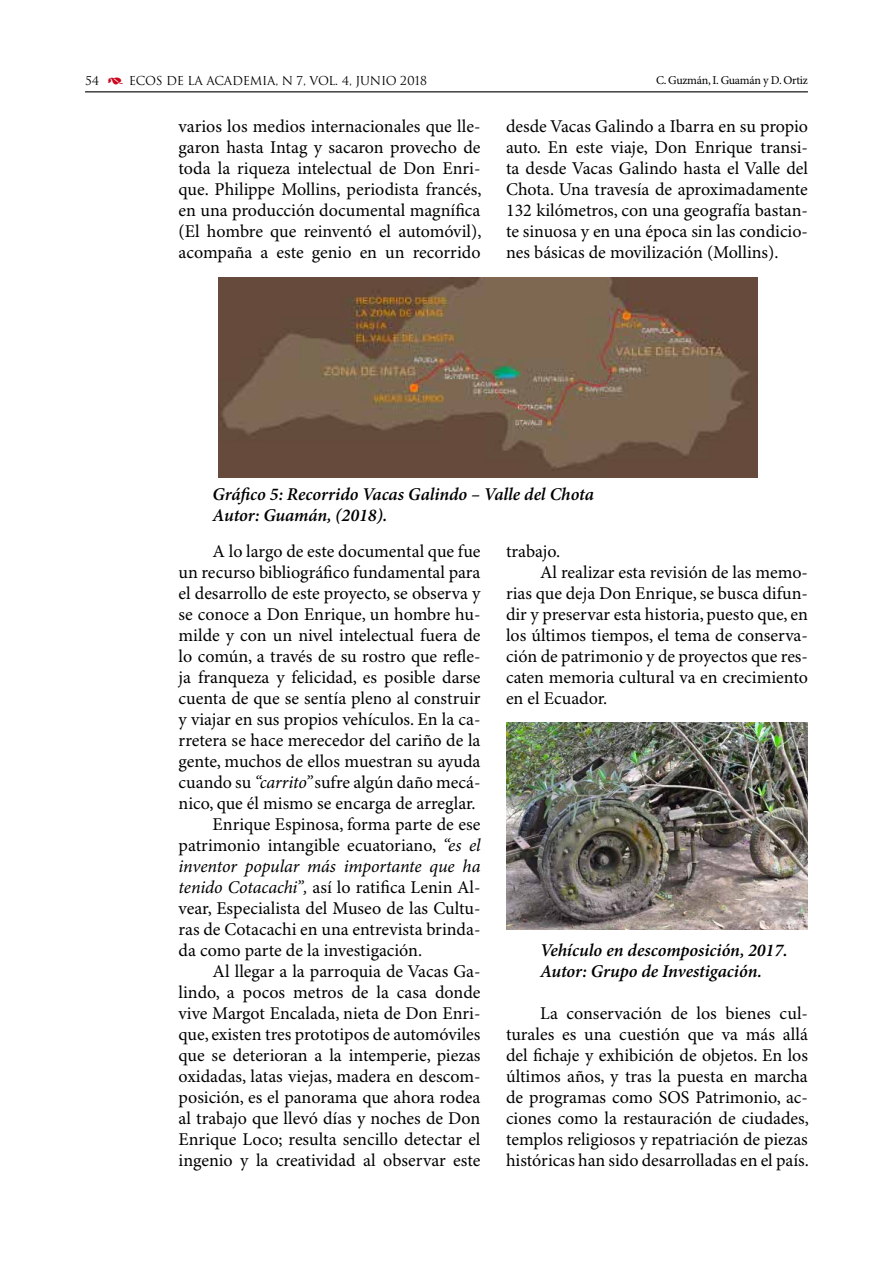
<style>
.page{position:relative;width:893px;height:1263px;background:#fff}
.page>*{position:absolute;margin:0;border:0;box-sizing:border-box;transform-origin:0 0}
.t1{font:18px/21px "Minion Pro";color:#000;text-align:justify}
.t2{font:italic 600 18px/21px "Minion Pro";letter-spacing:-.005em;color:#000}
.t3{font:italic 18px "Minion Pro";letter-spacing:-.01em;color:#000}
.t4{font:12px "Trajan";letter-spacing:-.02em;color:#000}
.t5{font:12px "Minion Pro";color:#000}
.s1{font-family:"Type Embellishments One Let Plain";color:#cd071e}
.s2{font-style:italic}
</style>
<div class="page">
<hr style="left:85px;top:91px;width:723px;height:1px;background:#000">
<img style="left:219px;top:277px;width:539px;height:200px">
<img style="left:506px;top:722px;width:302px;height:207px">
<p class="t4" style="left:85px;top:73px;width:344px">54 <span class="s1">)</span> ECOS DE LA ACADEMIA, N 7, VOL. 4, JUNIO 2018</p>
<p class="t5" style="left:656px;top:73px;width:153px">C. Guzmán, I. Guamán y D. Ortiz</p>
<p class="t1" style="left:179px;top:117px;width:304px">varios los medios internacionales que lle&shy;garon hasta Intag y sacaron provecho de toda la riqueza intelectual de Don Enri&shy;que. Philippe Mollins, periodista francés, en una producción documental magnífica (El hombre que reinventó el automóvil), acompaña a este genio en un recorrido</p>
<p class="t1" style="left:506px;top:117px;width:303px">desde Vacas Galindo a Ibarra en su propio auto. En este viaje, Don Enrique transi&shy;ta desde Vacas Galindo hasta el Valle del Chota. Una travesía de aproximadamente 132 kilómetros, con una geografía bastan&shy;te sinuosa y en una época sin las condicio&shy;nes básicas de movilización (Mollins).</p>
<p class="t2" style="left:213px;top:484px;width:383px">Gráfico 5: Recorrido Vacas Galindo – Valle del Chota<br>Autor: Guamán, (2018).</p>
<p class="t1" style="left:213px;top:541px;width:269px">A lo largo de este documental que fue</p>
<p class="t1" style="left:179px;top:562px;width:303px">un recurso bibliográfico fundamental para</p>
<p class="t1" style="left:179px;top:583px;width:304px">el desarrollo de este proyecto, se observa y</p>
<p class="t1" style="left:179px;top:604px;width:303px">se conoce a Don Enrique, un hombre hu-</p>
<p class="t1" style="left:179px;top:625px;width:303px">milde y con un nivel intelectual fuera de</p>
<p class="t1" style="left:179px;top:646px;width:303px">lo común, a través de su rostro que refle-</p>
<p class="t1" style="left:179px;top:667px;width:303px">ja franqueza y felicidad, es posible darse</p>
<p class="t1" style="left:179px;top:688px;width:303px">cuenta de que se sentía pleno al construir</p>
<p class="t1" style="left:179px;top:709px;width:303px">y viajar en sus propios vehículos. En la ca-</p>
<p class="t1" style="left:179px;top:730px;width:303px">rretera se hace merecedor del cariño de la</p>
<p class="t1" style="left:179px;top:751px;width:303px">gente, muchos de ellos muestran su ayuda</p>
<p class="t1" style="left:179px;top:772px;width:303px">cuando su <span class="s2">“carrito”</span> sufre algún daño mecá-</p>
<p class="t1" style="left:179px;top:793px;width:299px">nico, que él mismo se encarga de arreglar.</p>
<p class="t1" style="left:213px;top:814px;width:269px">Enrique Espinosa, forma parte de ese</p>
<p class="t1" style="left:179px;top:835px;width:303px">patrimonio intangible ecuatoriano, <span class="s2">“es el</span></p>
<p class="t3" style="left:179px;top:855px;width:303px">inventor popular más importante que ha</p>
<p class="t1" style="left:179px;top:877px;width:303px"><span class="s2">tenido Cotacachi”,</span> así lo ratifica Lenin Al-</p>
<p class="t1" style="left:179px;top:898px;width:303px">vear, Especialista del Museo de las Cultu-</p>
<p class="t1" style="left:179px;top:919px;width:303px">ras de Cotacachi en una entrevista brinda-</p>
<p class="t1" style="left:179px;top:940px;width:245px">da como parte de la investigación.</p>
<p class="t1" style="left:213px;top:961px;width:269px">Al llegar a la parroquia de Vacas Ga-</p>
<p class="t1" style="left:179px;top:982px;width:303px">lindo, a pocos metros de la casa donde</p>
<p class="t1" style="left:179px;top:1003px;width:303px">vive Margot Encalada, nieta de Don Enri-</p>
<p class="t1" style="left:179px;top:1024px;width:303px">que, existen tres prototipos de automóviles</p>
<p class="t1" style="left:179px;top:1045px;width:303px">que se deterioran a la intemperie, piezas</p>
<p class="t1" style="left:179px;top:1066px;width:303px">oxidadas, latas viejas, madera en descom-</p>
<p class="t1" style="left:179px;top:1087px;width:303px">posición, es el panorama que ahora rodea</p>
<p class="t1" style="left:179px;top:1108px;width:303px">al trabajo que llevó días y noches de Don</p>
<p class="t1" style="left:179px;top:1129px;width:303px">Enrique Loco; resulta sencillo detectar el</p>
<p class="t1" style="left:179px;top:1150px;width:303px">ingenio y la creatividad al observar este</p>
<p class="t1" style="left:506px;top:541px;width:56px">trabajo.</p>
<p class="t1" style="left:540px;top:562px;width:269px">Al realizar esta revisión de las memo-</p>
<p class="t1" style="left:506px;top:583px;width:303px">rias que deja Don Enrique, se busca difun-</p>
<p class="t1" style="left:506px;top:604px;width:303px">dir y preservar esta historia, puesto que, en</p>
<p class="t1" style="left:506px;top:625px;width:303px">los últimos tiempos, el tema de conserva-</p>
<p class="t1" style="left:506px;top:646px;width:303px">ción de patrimonio y de proyectos que res-</p>
<p class="t1" style="left:506px;top:667px;width:303px">caten memoria cultural va en crecimiento</p>
<p class="t1" style="left:506px;top:688px;width:103px">en el Ecuador.</p>
<p class="t2" style="left:540px;top:940px;width:249px">Vehículo en descomposición, 2017.<br>Autor: Grupo de Investigación.</p>
<p class="t1" style="left:506px;top:1003px;width:304px;text-indent:34px">La conservación de los bienes cul&shy;turales es una cuestión que va más allá del fichaje y exhibición de objetos. En los últimos años, y tras la puesta en marcha de programas como SOS Patrimonio, ac&shy;ciones como la restauración de ciudades, templos religiosos y repatriación de piezas históricas han sido desarrolladas en el país.</p>
</div>
